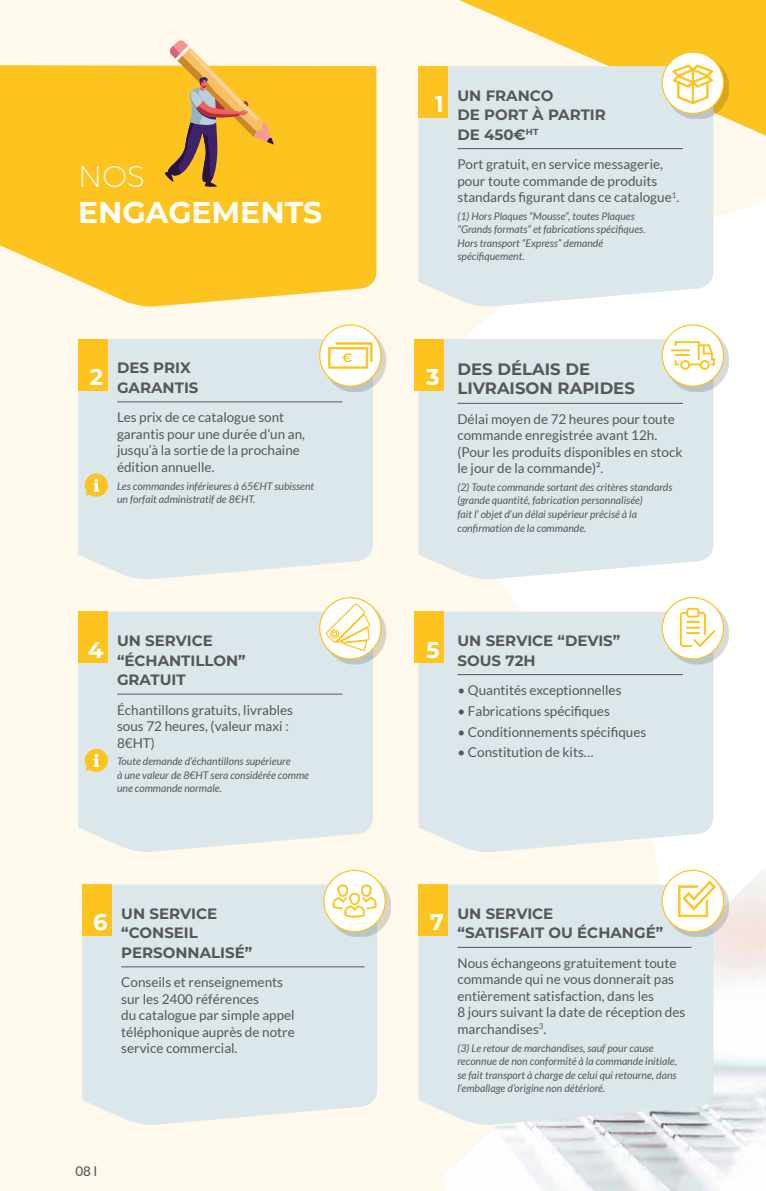
<style>
.page{position:relative;width:766px;height:1191px;background:#fff}
.page>*{position:absolute;margin:0;border:0;box-sizing:border-box;transform-origin:0 0}
.t1{font:700 30px "Montserrat";color:#fff}
.t2{font:200 30px "Montserrat";color:#fff}
.t3{font:700 22.65px "Montserrat";color:#fff}
.t4{font:700 16.5px/19.5px "Montserrat";color:#575756}
.t5{font:700 15px/19.5px "Montserrat";color:#575756}
.t6{font:13.5px/16.5px "Lato";color:#575756}
.t7{font:500 13.5px "Lato";color:#575756}
.t8{font:italic 10.5px/13.5px "Lato";color:#575756}
.s1{font-size:22.65px;color:#fff}
</style>
<div class="page">
<div style="left:0;top:0;width:740px;height:1191px;background:#fff9ed"></div>
<svg style="left:442px;top:535px;width:298px;height:67px"></svg>
<img style="left:442px;top:602px;width:323px;height:589px">
<svg style="left:430px;top:0;width:335px;height:209px;background:#fdd971"></svg>
<svg style="left:0;top:65px;width:376px;height:243px;background:#fdc831"></svg>
<svg style="left:163px;top:40px;width:111px;height:147px;background:#e2b454"></svg>
<div style="left:418px;top:339px;width:295px;height:241px;background:#dbe7eb"></div>
<div style="left:414px;top:339px;width:30px;height:51px;background:#fdc41f"></div>
<hr style="left:457px;top:403px;width:225px;height:1px;background:#575756">
<div style="left:666px;top:329px;width:62px;height:63px;background:#000;opacity:.15"></div>
<div style="left:662px;top:325px;width:61px;height:61px;background:#fff;border-radius:50%"></div>
<div style="left:661px;top:324px;width:63px;height:63px;border:1px solid #fdc41f;border-radius:50%"></div>
<svg style="left:674px;top:341px;width:40px;height:29px"></svg>
<hr style="left:670px;top:349px;width:20px;height:2px;background:#fdc41f">
<div style="left:78px;top:339px;width:295px;height:241px;background:#dbe7eb"></div>
<div style="left:78px;top:339px;width:30px;height:51px;background:#fdc41f"></div>
<hr style="left:117px;top:401px;width:225px;height:1px;background:#575756">
<div style="left:324px;top:329px;width:62px;height:63px;background:#000;opacity:.15"></div>
<div style="left:319px;top:325px;width:62px;height:61px;background:#fff;border-radius:50%"></div>
<div style="left:319px;top:324px;width:62px;height:63px;border:1px solid #fdc41f;border-radius:50%"></div>
<svg style="left:328px;top:342px;width:44px;height:27px"></svg>
<svg style="left:85px;top:473px;width:23px;height:24px"></svg>
<div style="left:418px;top:611px;width:295px;height:242px;background:#dbe7eb"></div>
<div style="left:414px;top:611px;width:30px;height:52px;background:#fdc41f"></div>
<hr style="left:457px;top:674px;width:225px;height:1px;background:#575756">
<div style="left:666px;top:602px;width:62px;height:62px;background:#000;opacity:.15"></div>
<div style="left:662px;top:597px;width:61px;height:62px;background:#fff;border-radius:50%"></div>
<div style="left:661px;top:597px;width:63px;height:62px;border:1px solid #fdc41f;border-radius:50%"></div>
<svg style="left:679px;top:608px;width:36px;height:39px"></svg>
<div style="left:78px;top:611px;width:295px;height:242px;background:#dbe7eb"></div>
<div style="left:78px;top:611px;width:30px;height:52px;background:#fdc41f"></div>
<hr style="left:117px;top:693px;width:225px;height:1px;background:#575756">
<div style="left:324px;top:602px;width:62px;height:62px;background:#000;opacity:.15"></div>
<svg style="left:319px;top:597px;width:62px;height:62px"></svg>
<div style="left:319px;top:597px;width:62px;height:62px;border:1px solid #fdc41f;border-radius:50%"></div>
<svg style="left:324px;top:602px;width:47px;height:50px"></svg>
<svg style="left:85px;top:748px;width:23px;height:24px"></svg>
<div style="left:82px;top:884px;width:295px;height:242px;background:#dbe7eb"></div>
<div style="left:82px;top:884px;width:30px;height:52px;background:#fdc41f"></div>
<div style="left:328px;top:874px;width:62px;height:63px;background:#000;opacity:.15"></div>
<div style="left:324px;top:870px;width:61px;height:61px;background:#fff;border-radius:50%"></div>
<div style="left:323px;top:869px;width:63px;height:63px;border:1px solid #fdc41f;border-radius:50%"></div>
<svg style="left:332px;top:884px;width:44px;height:33px"></svg>
<hr style="left:121px;top:966px;width:243px;height:1px;background:#575756">
<div style="left:418px;top:884px;width:295px;height:242px;background:#dbe7eb"></div>
<div style="left:418px;top:884px;width:30px;height:52px;background:#fdc41f"></div>
<hr style="left:457px;top:947px;width:234px;height:1px;background:#575756">
<div style="left:666px;top:874px;width:62px;height:63px;background:#000;opacity:.15"></div>
<div style="left:662px;top:870px;width:61px;height:61px;background:#fff;border-radius:50%"></div>
<div style="left:661px;top:869px;width:63px;height:63px;border:1px solid #fdc41f;border-radius:50%"></div>
<svg style="left:678px;top:880px;width:37px;height:37px"></svg>
<div style="left:418px;top:66px;width:295px;height:242px;background:#dbe7eb"></div>
<div style="left:418px;top:66px;width:30px;height:52px;background:#fdc41f"></div>
<hr style="left:457px;top:148px;width:225px;height:1px;background:#575756">
<div style="left:666px;top:56px;width:62px;height:63px;background:#000;opacity:.15"></div>
<div style="left:662px;top:52px;width:61px;height:61px;background:#fff;border-radius:50%"></div>
<div style="left:661px;top:52px;width:63px;height:62px;border:1px solid #fdc41f;border-radius:50%"></div>
<svg style="left:672px;top:65px;width:41px;height:39px"></svg>
<h1 class="t2" style="left:78px;top:158px;width:68px">NOS</h1>
<h1 class="t1" style="left:78px;top:190px;width:245px">ENGAGEMENTS</h1>
<h2 class="t3" style="left:90px;top:360px;width:15px">2</h2>
<p class="t5" style="left:117px;top:358px;width:83px">DES PRIX<br>GARANTIS</p>
<p class="t6" style="left:117px;top:409px;width:189px">Les prix de ce catalogue sont garantis pour une durée d’un an, jusqu’à la sortie de la prochaine édition annuelle.</p>
<p class="t8" style="left:117px;top:479px;width:199px">Les commandes inférieures à 65€HT subissent un forfait administratif de 8€HT.</p>
<h2 class="t3" style="left:88px;top:633px;width:17px">4</h2>
<p class="t5" style="left:117px;top:630px;width:130px">UN SERVICE “ÉCHANTILLON”<br>GRATUIT</p>
<p class="t6" style="left:117px;top:701px;width:177px">Échantillons gratuits, livrables sous 72 heures, (valeur maxi :<br>8€HT)</p>
<p class="t8" style="left:117px;top:755px;width:193px">Toute demande d‘échantillons supérieure<br>à une valeur de 8€HT sera considérée comme une commande normale.</p>
<h2 class="t3" style="left:93px;top:906px;width:16px">6</h2>
<p class="t5" style="left:121px;top:903px;width:132px">UN SERVICE “CONSEIL<br>PERSONNALISÉ”</p>
<p class="t6" style="left:121px;top:974px;width:175px">Conseils et renseignements sur les 2400 références<br>du catalogue par simple appel téléphonique auprès de notre service commercial.</p>
<p class="t7" style="left:75px;top:1161px;width:17px">08</p>
<h2 class="t3" style="left:435px;top:88px;width:10px">1</h2>
<p class="t5" style="left:457px;top:85px;width:150px">UN FRANCO<br>DE PORT À PARTIR<br>DE 450€<sup>HT</sup></p>
<p class="t6" style="left:457px;top:156px;width:223px">Port gratuit, en service messagerie, pour toute commande de produits standards figurant dans ce catalogue<sup>1</sup>.</p>
<p class="t8" style="left:457px;top:209px;width:190px">(1) Hors Plaques “Mousse”, toutes Plaques “Grands formats” et fabrications spécifiques.<br>Hors transport “Express” demandé spécifiquement.</p>
<p class="t4" style="left:457px;top:358px;width:179px;text-indent:-31px"><span class="s1">3</span> DES DÉLAIS DE<br>LIVRAISON RAPIDES</p>
<p class="t6" style="left:457px;top:410px;width:226px">Délai moyen de 72 heures pour toute commande enregistrée avant 12h. (Pour les produits disponibles en stock le jour de la commande)².</p>
<p class="t8" style="left:457px;top:481px;width:216px">(2) Toute commande sortant des critères standards (grande quantité, fabrication personnalisée)<br>fait l’ objet d’un délai supérieur précisé à la confirmation de la commande.</p>
<h2 class="t3" style="left:426px;top:633px;width:15px">5</h2>
<p class="t5" style="left:457px;top:630px;width:164px">UN SERVICE “DEVIS”<br>SOUS 72H</p>
<p class="t6" style="left:457px;top:682px;width:165px">• Quantités exceptionnelles</p>
<p class="t6" style="left:457px;top:702px;width:154px">• Fabrications spécifiques</p>
<p class="t6" style="left:457px;top:723px;width:190px">• Conditionnements spécifiques</p>
<p class="t6" style="left:457px;top:744px;width:138px">• Constitution de kits…</p>
<h2 class="t3" style="left:429px;top:906px;width:16px">7</h2>
<p class="t5" style="left:457px;top:903px;width:207px">UN SERVICE<br>“SATISFAIT OU ÉCHANGÉ”</p>
<p class="t6" style="left:457px;top:954px;width:229px">Nous échangeons gratuitement toute commande qui ne vous donnerait pas entièrement satisfaction, dans les<br>8 jours suivant la date de réception des marchandises<sup>3</sup>.</p>
<p class="t8" style="left:457px;top:1041px;width:221px">(3) Le retour de marchandises, sauf pour cause reconnue de non conformité à la commande initiale, se fait transport à charge de celui qui retourne, dans l’emballage d’origine non détérioré.</p>
</div>
